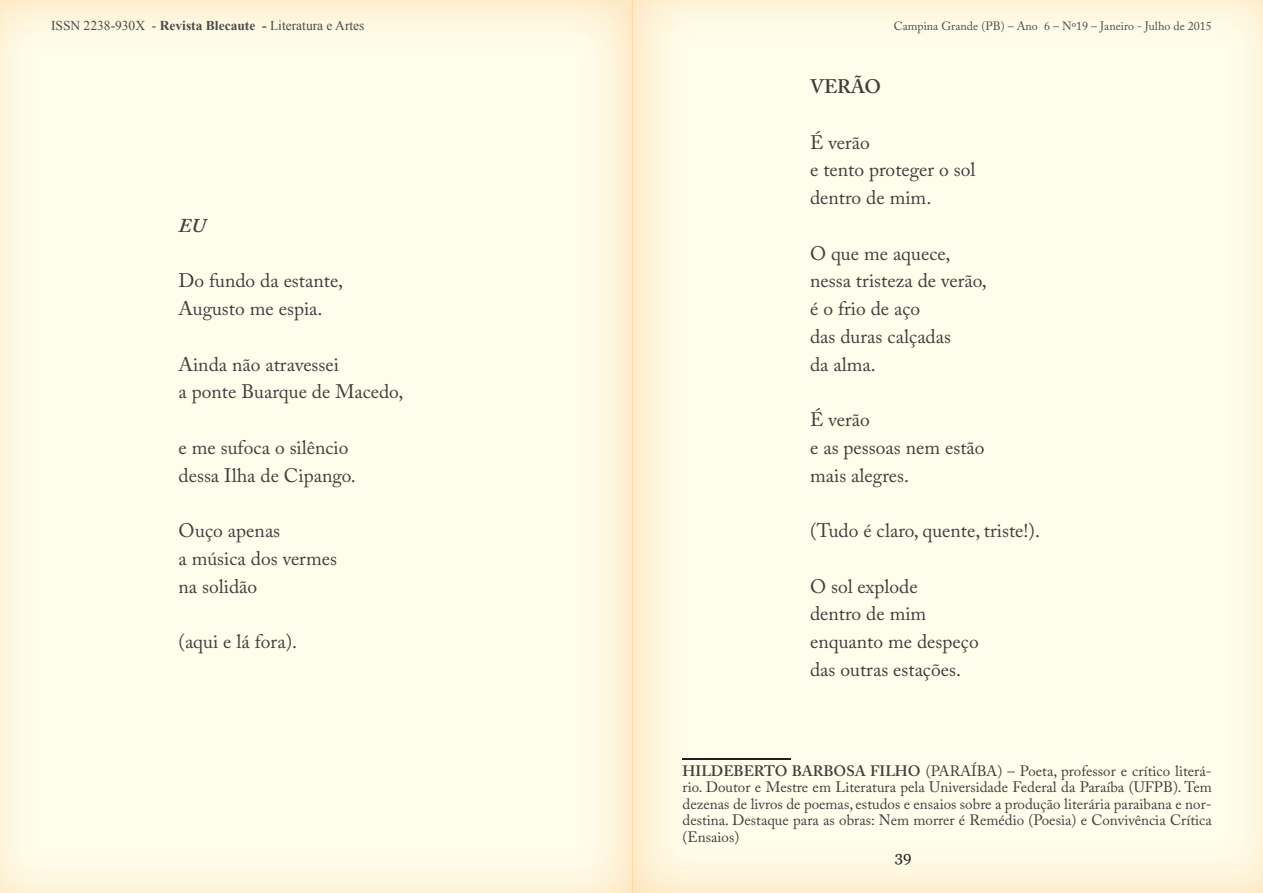
<style>
.page{position:relative;width:1263px;height:893px;background:#fff}
.page>*{position:absolute;margin:0;border:0;box-sizing:border-box;transform-origin:0 0}
.t1{font:19.5px/27.8px "Adobe Caslon Pro";color:#3e3e3f}
.t2{font:600 19.5px "Adobe Caslon Pro";letter-spacing:-.015em;color:#3e3e3f}
.t3{font:italic 600 19.5px "Adobe Caslon Pro";color:#3e3e3f}
.t4{font:15px/16.5px "Adobe Caslon Pro";color:#3e3e3f;text-align:justify}
.t5{font:15px "Vani";color:#231f20}
.t6{font:13.5px "Times New Roman";color:#4b4c4d}
.t7{font:12px "Adobe Caslon Pro";color:#4b4c4d}
.s1{font-weight:700}
.s2{font-weight:600}
</style>
<div class="page">
<img style="left:0;top:51px;width:1px;height:790px">
<img style="left:634px;top:1px;width:627px;height:890px">
<img style="left:685px;top:839px;width:578px;height:54px">
<img style="left:685px;top:0;width:578px;height:53px">
<img style="left:632px;top:0;width:1px;height:893px">
<hr style="left:682px;top:759px;width:108px;height:1px;background:#231f20">
<p class="t6" style="left:51px;top:16px;width:315px">ISSN 2238-930X - <span class="s1">Revista Blecaute -</span> Literatura e Artes</p>
<p class="t7" style="left:894px;top:19px;width:320px">Campina Grande (PB) – Ano 6 – Nº19 – Janeiro - Julho de 2015</p>
<p class="t3" style="left:179px;top:214px;width:28px">EU</p>
<p class="t1" style="left:179px;top:267px;width:166px">Do fundo da estante,<br>Augusto me espia.</p>
<p class="t1" style="left:179px;top:350px;width:226px">Ainda não atravessei<br>a ponte Buarque de Macedo,</p>
<p class="t1" style="left:179px;top:433px;width:179px">e me sufoca o silêncio dessa Ilha de Cipango.</p>
<p class="t1" style="left:179px;top:516px;width:160px">Ouço apenas<br>a música dos vermes na solidão</p>
<p class="t1" style="left:179px;top:627px;width:120px">(aqui e lá fora).</p>
<p class="t2" style="left:810px;top:75px;width:73px">VERÃO</p>
<p class="t1" style="left:810px;top:128px;width:167px">É verão<br>e tento proteger o sol dentro de mim.</p>
<p class="t1" style="left:810px;top:239px;width:178px">O que me aquece, nessa tristeza de verão, é o frio de aço<br>das duras calçadas<br>da alma.</p>
<p class="t1" style="left:810px;top:405px;width:176px">É verão<br>e as pessoas nem estão mais alegres.</p>
<p class="t1" style="left:810px;top:516px;width:231px">(Tudo é claro, quente, triste!).</p>
<p class="t1" style="left:810px;top:572px;width:170px">O sol explode<br>dentro de mim enquanto me despeço das outras estações.<sup>*</sup></p>
<p class="t4" style="left:682px;top:762px;width:531px"><span class="s2">HILDEBERTO BARBOSA FILHO</span> (PARAÍBA) – Poeta, professor e crítico literá&shy;rio. Doutor e Mestre em Literatura pela Universidade Federal da Paraíba (UFPB). Tem dezenas de livros de poemas, estudos e ensaios sobre a produção literária paraibana e nor&shy;destina. Destaque para as obras: Nem morrer é Remédio (Poesia) e Convivência Crítica (Ensaios)</p>
<p class="t5" style="left:895px;top:848px;width:18px">39</p>
</div>
